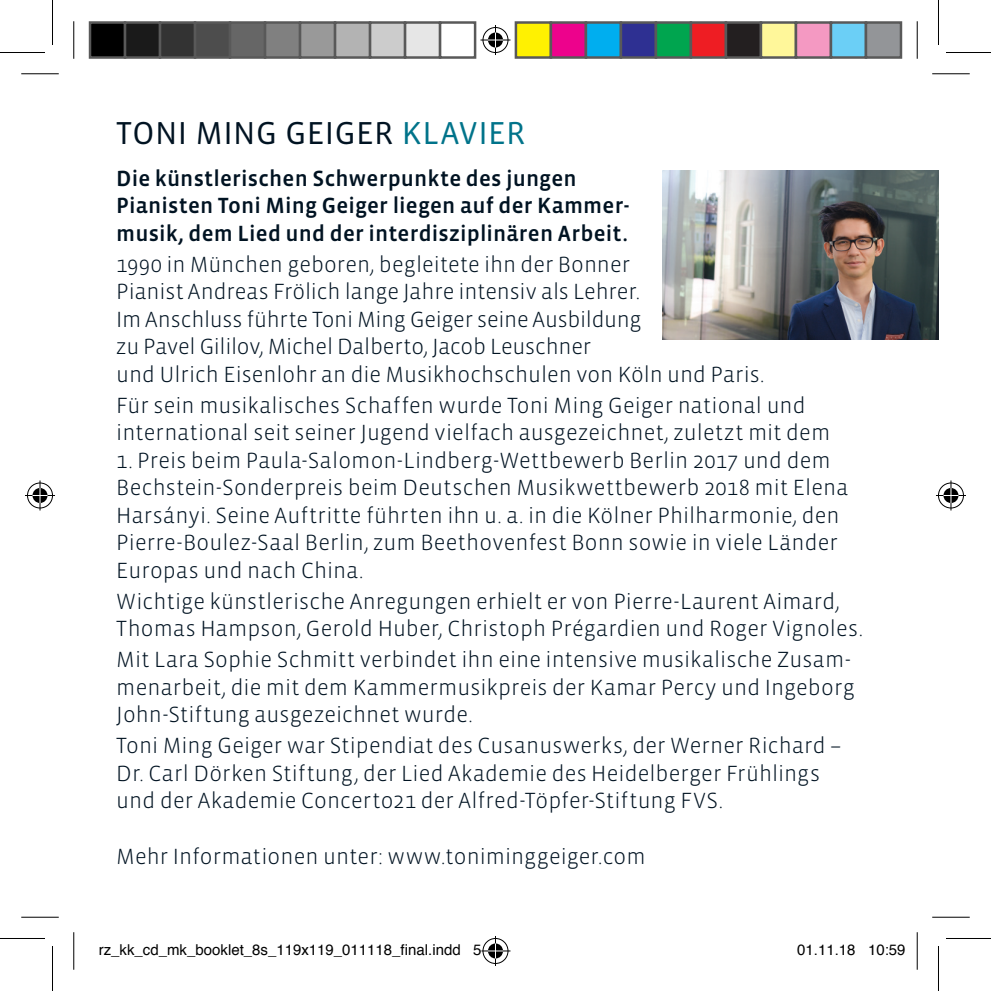
<style>
.page{position:relative;width:991px;height:991px;background:#fff}
.page>*{position:absolute;margin:0;border:0;box-sizing:border-box;transform-origin:0 0}
.t1{font:32.5px "Vista Sans OTCE";letter-spacing:.01em;color:#001322}
.t2{font:300 22.5px/27.5px "Vista Sans OTCE";letter-spacing:.005em;color:#001322}
.t3{font:500 22.5px/27.5px "Vista Sans OTCE";letter-spacing:.01em;color:#001322}
.t4{font:15px "Helvetica";color:#000}
.s1{color:#00738a}
</style>
<div class="page">
<img style="left:662px;top:170px;width:276px;height:170px">
<hr style="left:21px;top:73px;width:38px;height:1px;background:#000">
<hr style="left:932px;top:73px;width:38px;height:1px;background:#000">
<hr style="left:21px;top:917px;width:38px;height:1px;background:#000">
<hr style="left:932px;top:917px;width:38px;height:1px;background:#000">
<hr style="left:73px;top:21px;width:1px;height:38px;background:#000">
<hr style="left:73px;top:932px;width:1px;height:38px;background:#000">
<hr style="left:917px;top:21px;width:1px;height:38px;background:#000">
<hr style="left:917px;top:932px;width:1px;height:38px;background:#000">
<hr style="left:0;top:52px;width:45px;height:1px;background:#000">
<hr style="left:946px;top:52px;width:45px;height:1px;background:#000">
<hr style="left:0;top:938px;width:45px;height:1px;background:#000">
<hr style="left:946px;top:938px;width:45px;height:1px;background:#000">
<hr style="left:52px;top:0;width:1px;height:45px;background:#000">
<hr style="left:52px;top:946px;width:1px;height:45px;background:#000">
<hr style="left:938px;top:0;width:1px;height:45px;background:#000">
<hr style="left:938px;top:946px;width:1px;height:45px;background:#000">
<div style="left:481px;top:26px;width:28px;height:28px;border:3px solid #fff;border-radius:50%"></div>
<svg style="left:480px;top:38px;width:30px;height:4px"></svg>
<hr style="left:494px;top:25px;width:3px;height:30px;background:#fff">
<div style="left:486px;top:31px;width:18px;height:18px;border:3px solid #fff;border-radius:50%"></div>
<div style="left:483px;top:27px;width:25px;height:26px;border:1px solid #000;border-radius:50%"></div>
<hr style="left:480px;top:40px;width:30px;height:1px;background:#000">
<hr style="left:495px;top:25px;width:1px;height:30px;background:#000">
<svg style="left:488px;top:33px;width:15px;height:15px"></svg>
<div style="left:481px;top:937px;width:28px;height:28px;border:3px solid #fff;border-radius:50%"></div>
<hr style="left:480px;top:949px;width:30px;height:3px;background:#fff">
<hr style="left:494px;top:936px;width:3px;height:30px;background:#fff">
<div style="left:486px;top:942px;width:18px;height:18px;border:3px solid #fff;border-radius:50%"></div>
<div style="left:483px;top:938px;width:25px;height:26px;border:1px solid #000;border-radius:50%"></div>
<hr style="left:480px;top:950px;width:30px;height:1px;background:#000">
<hr style="left:495px;top:936px;width:1px;height:30px;background:#000">
<svg style="left:488px;top:943px;width:15px;height:15px"></svg>
<div style="left:26px;top:481px;width:28px;height:28px;border:3px solid #fff;border-radius:50%"></div>
<hr style="left:25px;top:494px;width:30px;height:3px;background:#fff">
<svg style="left:38px;top:480px;width:4px;height:30px"></svg>
<div style="left:31px;top:486px;width:18px;height:18px;border:3px solid #fff;border-radius:50%"></div>
<div style="left:27px;top:483px;width:26px;height:25px;border:1px solid #000;border-radius:50%"></div>
<hr style="left:25px;top:495px;width:30px;height:1px;background:#000">
<hr style="left:40px;top:480px;width:1px;height:30px;background:#000">
<svg style="left:33px;top:488px;width:15px;height:15px"></svg>
<div style="left:937px;top:481px;width:28px;height:28px;border:3px solid #fff;border-radius:50%"></div>
<hr style="left:936px;top:494px;width:30px;height:3px;background:#fff">
<hr style="left:949px;top:480px;width:3px;height:30px;background:#fff">
<div style="left:942px;top:486px;width:18px;height:18px;border:3px solid #fff;border-radius:50%"></div>
<div style="left:938px;top:483px;width:26px;height:25px;border:1px solid #000;border-radius:50%"></div>
<hr style="left:936px;top:495px;width:30px;height:1px;background:#000">
<hr style="left:950px;top:480px;width:1px;height:30px;background:#000">
<svg style="left:943px;top:488px;width:15px;height:15px"></svg>
<div style="left:90px;top:23px;width:35px;height:35px;background:#000"></div>
<div style="left:89px;top:21px;width:37px;height:38px;border:2px solid #595959"></div>
<div style="left:125px;top:23px;width:35px;height:35px;background:#1a1a1a"></div>
<div style="left:124px;top:21px;width:37px;height:38px;border:2px solid #595959"></div>
<div style="left:160px;top:23px;width:35px;height:35px;background:#333"></div>
<div style="left:159px;top:21px;width:37px;height:38px;border:2px solid #595959"></div>
<div style="left:195px;top:23px;width:35px;height:35px;background:#4d4d4d"></div>
<div style="left:194px;top:21px;width:37px;height:38px;border:2px solid #595959"></div>
<div style="left:230px;top:23px;width:35px;height:35px;background:#666"></div>
<div style="left:229px;top:21px;width:37px;height:38px;border:2px solid #595959"></div>
<div style="left:265px;top:23px;width:35px;height:35px;background:#808080"></div>
<div style="left:264px;top:21px;width:37px;height:38px;border:2px solid #595959"></div>
<div style="left:300px;top:23px;width:35px;height:35px;background:#999"></div>
<div style="left:299px;top:21px;width:37px;height:38px;border:2px solid #595959"></div>
<div style="left:335px;top:23px;width:35px;height:35px;background:#b3b3b3"></div>
<div style="left:334px;top:21px;width:37px;height:38px;border:2px solid #595959"></div>
<div style="left:370px;top:23px;width:35px;height:35px;background:#ccc"></div>
<div style="left:369px;top:21px;width:37px;height:38px;border:2px solid #595959"></div>
<div style="left:405px;top:23px;width:35px;height:35px;background:#e6e6e6"></div>
<div style="left:404px;top:21px;width:37px;height:38px;border:2px solid #595959"></div>
<div style="left:439px;top:21px;width:37px;height:38px;border:2px solid #595959"></div>
<div style="left:516px;top:23px;width:35px;height:35px;background:#fff101"></div>
<div style="left:515px;top:21px;width:37px;height:38px;border:2px solid #595959"></div>
<div style="left:551px;top:23px;width:35px;height:35px;background:#ed028c"></div>
<div style="left:550px;top:21px;width:37px;height:38px;border:2px solid #595959"></div>
<div style="left:586px;top:23px;width:35px;height:35px;background:#00aeef"></div>
<div style="left:585px;top:21px;width:37px;height:38px;border:2px solid #595959"></div>
<div style="left:621px;top:23px;width:35px;height:35px;background:#2e3092"></div>
<div style="left:620px;top:21px;width:37px;height:38px;border:2px solid #595959"></div>
<div style="left:656px;top:23px;width:35px;height:35px;background:#00a54f"></div>
<div style="left:655px;top:21px;width:37px;height:38px;border:2px solid #595959"></div>
<div style="left:691px;top:23px;width:35px;height:35px;background:#ee1d23"></div>
<div style="left:690px;top:21px;width:37px;height:38px;border:2px solid #595959"></div>
<div style="left:726px;top:23px;width:35px;height:35px;background:#231f20"></div>
<div style="left:725px;top:21px;width:37px;height:38px;border:2px solid #595959"></div>
<div style="left:761px;top:23px;width:35px;height:35px;background:#fff79a"></div>
<div style="left:760px;top:21px;width:37px;height:38px;border:2px solid #595959"></div>
<div style="left:796px;top:23px;width:35px;height:35px;background:#f499c2"></div>
<div style="left:795px;top:21px;width:37px;height:38px;border:2px solid #595959"></div>
<div style="left:831px;top:23px;width:35px;height:35px;background:#6bcff6"></div>
<div style="left:830px;top:21px;width:37px;height:38px;border:2px solid #595959"></div>
<div style="left:866px;top:23px;width:35px;height:35px;background:#939598"></div>
<div style="left:865px;top:21px;width:37px;height:38px;border:2px solid #595959"></div>
<h1 class="t1" style="left:116px;top:114px;width:411px">TONI MING GEIGER <span class="s1">KLAVIER</span></h1>
<p class="t3" style="left:116px;top:164px;width:514px">Die künstlerischen Schwerpunkte des jungen<br>Pianisten Toni Ming Geiger liegen auf der Kammer&shy;musik, dem Lied und der interdisziplinären Arbeit.</p>
<p class="t2" style="left:116px;top:250px;width:650px">1990 in München geboren, begleitete ihn der Bonner<br>Pianist Andreas Frölich lange Jahre intensiv als Lehrer.<br>Im Anschluss führte Toni Ming Geiger seine Ausbildung<br>zu Pavel Gililov, Michel Dalberto, Jacob Leuschner<br>und Ulrich Eisenlohr an die Musikhochschulen von Köln und Paris.</p>
<p class="t2" style="left:116px;top:391px;width:715px">Für sein musikalisches Schaffen wurde Toni Ming Geiger national und international seit seiner Jugend vielfach ausgezeichnet, zuletzt mit dem</p>
<p class="t2" style="left:116px;top:446px;width:733px">1. Preis beim Paula-Salomon-Lindberg-Wettbewerb Berlin 2017 und dem Bechstein-Sonderpreis beim Deutschen Musikwettbewerb 2018 mit Elena Harsányi. Seine Auftritte führten ihn u. a. in die Kölner Philharmonie, den Pierre-Boulez-Saal Berlin, zum Beethovenfest Bonn sowie in viele Länder Europas und nach China.</p>
<p class="t2" style="left:116px;top:587px;width:748px">Wichtige künstlerische Anregungen erhielt er von Pierre-Laurent Aimard,<br>Thomas Hampson, Gerold Huber, Christoph Prégardien und Roger Vignoles.</p>
<p class="t2" style="left:116px;top:646px;width:740px">Mit Lara Sophie Schmitt verbindet ihn eine intensive musikalische Zusam&shy;menarbeit, die mit dem Kammermusikpreis der Kamar Percy und Ingeborg<br>John-Stiftung ausgezeichnet wurde.</p>
<p class="t2" style="left:116px;top:732px;width:727px">Toni Ming Geiger war Stipendiat des Cusanuswerks, der Werner Richard –<br>Dr. Carl Dörken Stiftung, der Lied Akademie des Heidelberger Frühlings und der Akademie Concerto21 der Alfred-Töpfer-Stiftung FVS.</p>
<p class="t2" style="left:116px;top:842px;width:531px">Mehr Informationen unter: www.toniminggeiger.com</p>
<p class="t4" style="left:99px;top:938px;width:384px">rz_kk_cd_mk_booklet_8s_119x119_011118_final.indd 5</p>
<p class="t4" style="left:797px;top:938px;width:110px">01.11.18 10:59</p>
</div>
